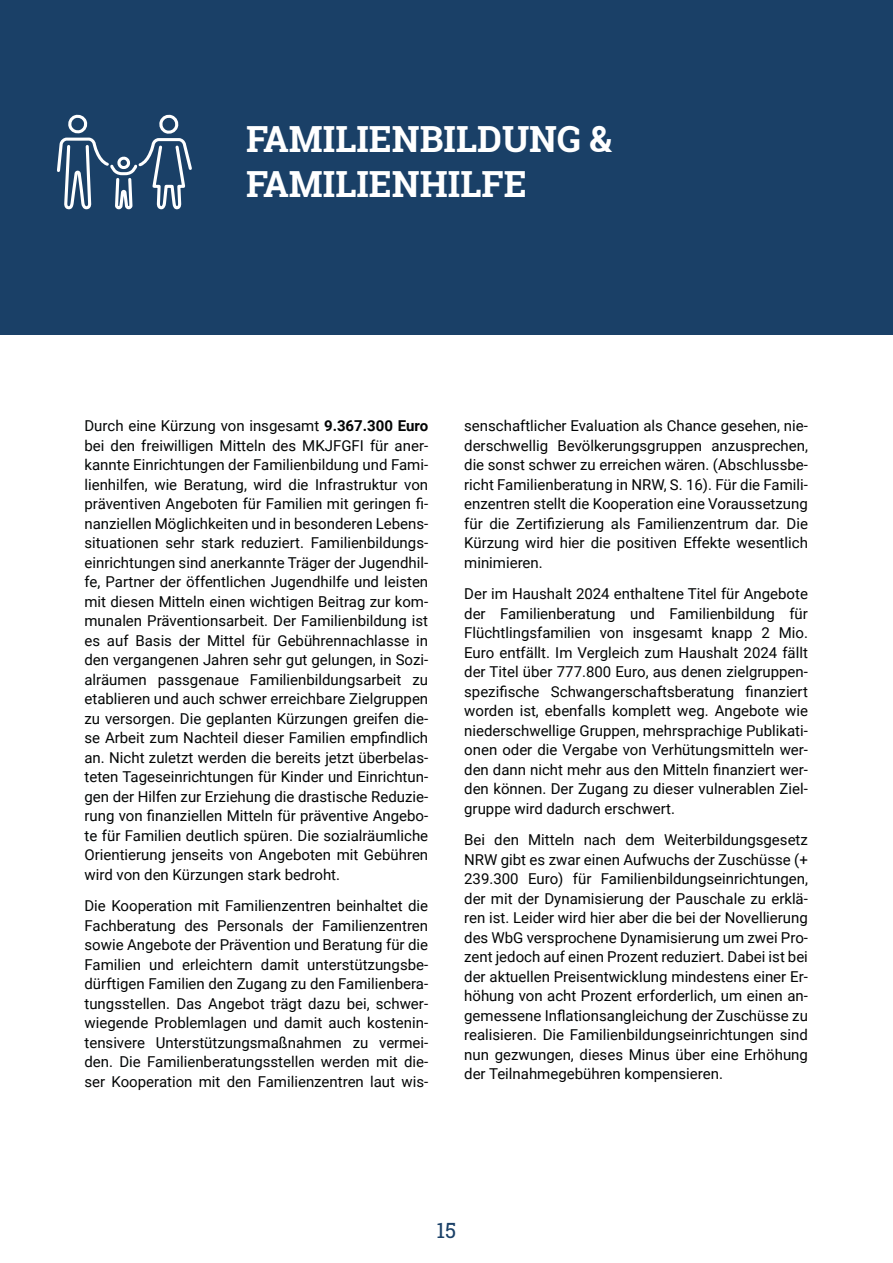
<style>
.page{position:relative;width:893px;height:1263px;background:#fff}
.page>*{position:absolute;margin:0;border:0;box-sizing:border-box;transform-origin:0 0}
.t1{font:700 36px/45px "Roboto Slab";color:#fff}
.t2{font:21px "Roboto Slab";color:#1a4067}
.t3{font:15px/19.5px "Roboto";color:#030505;text-align:justify}
.s1{font-weight:700}
</style>
<div class="page">
<div style="left:0;top:0;width:893px;height:335px;background:#1a4067"></div>
<svg style="left:57px;top:114px;width:135px;height:96px"></svg>
<h1 class="t1" style="left:246px;top:116px;width:367px">FAMILIENBILDUNG &amp;<br>FAMILIENHILFE</h1>
<p class="t3" style="left:84px;top:418px;width:345px">Durch eine Kürzung von insgesamt <span class="s1">9.367.300 Euro </span>bei den freiwilligen Mitteln des MKJFGFI für aner‐ kannte Einrichtungen der Familienbildung und Fami‐ lienhilfen, wie Beratung, wird die Infrastruktur von präventiven Angeboten für Familien mit geringen fi‐ nanziellen Möglichkeiten und in besonderen Lebens‐ situationen sehr stark reduziert. Familienbildungs‐ einrichtungen sind anerkannte Träger der Jugendhil‐ fe, Partner der öffentlichen Jugendhilfe und leisten mit diesen Mitteln einen wichtigen Beitrag zur kom‐ munalen Präventionsarbeit. Der Familienbildung ist es auf Basis der Mittel für Gebührennachlasse in den vergangenen Jahren sehr gut gelungen, in Sozi‐ alräumen passgenaue Familienbildungsarbeit zu etablieren und auch schwer erreichbare Zielgruppen zu versorgen. Die geplanten Kürzungen greifen die‐ se Arbeit zum Nachteil dieser Familien empfindlich an. Nicht zuletzt werden die bereits jetzt überbelas‐ teten Tageseinrichtungen für Kinder und Einrichtun‐ gen der Hilfen zur Erziehung die drastische Reduzie‐ rung von finanziellen Mitteln für präventive Angebo‐ te für Familien deutlich spüren. Die sozialräumliche Orientierung jenseits von Angeboten mit Gebühren wird von den Kürzungen stark bedroht.</p>
<p class="t3" style="left:84px;top:898px;width:345px">Die Kooperation mit Familienzentren beinhaltet die Fachberatung des Personals der Familienzentren sowie Angebote der Prävention und Beratung für die Familien und erleichtern damit unterstützungsbe‐ dürftigen Familien den Zugang zu den Familienbera‐ tungsstellen. Das Angebot trägt dazu bei, schwer‐ wiegende Problemlagen und damit auch kostenin‐ tensivere Unterstützungsmaßnahmen zu vermei‐ den. Die Familienberatungsstellen werden mit die‐ ser Kooperation mit den Familienzentren laut wis‐</p>
<p class="t3" style="left:464px;top:418px;width:345px">senschaftlicher Evaluation als Chance gesehen, nie‐ derschwellig Bevölkerungsgruppen anzusprechen, die sonst schwer zu erreichen wären. (Abschlussbe‐ richt Familienberatung in NRW, S. 16). Für die Famili‐ enzentren stellt die Kooperation eine Voraussetzung für die Zertifizierung als Familienzentrum dar. Die Kürzung wird hier die positiven Effekte wesentlich minimieren.</p>
<p class="t3" style="left:464px;top:586px;width:345px">Der im Haushalt 2024 enthaltene Titel für Angebote der Familienberatung und Familienbildung für Flüchtlingsfamilien von insgesamt knapp 2 Mio.<br>Euro entfällt. Im Vergleich zum Haushalt 2024 fällt der Titel über 777.800 Euro, aus denen zielgruppen‐ spezifische Schwangerschaftsberatung finanziert worden ist, ebenfalls komplett weg. Angebote wie niederschwellige Gruppen, mehrsprachige Publikati‐ onen oder die Vergabe von Verhütungsmitteln wer‐ den dann nicht mehr aus den Mitteln finanziert wer‐ den können. Der Zugang zu dieser vulnerablen Ziel‐ gruppe wird dadurch erschwert.</p>
<p class="t3" style="left:464px;top:832px;width:345px">Bei den Mitteln nach dem Weiterbildungsgesetz NRW gibt es zwar einen Aufwuchs der Zuschüsse (+ 239.300 Euro) für Familienbildungseinrichtungen, der mit der Dynamisierung der Pauschale zu erklä‐ ren ist. Leider wird hier aber die bei der Novellierung des WbG versprochene Dynamisierung um zwei Pro‐ zent jedoch auf einen Prozent reduziert. Dabei ist bei der aktuellen Preisentwicklung mindestens einer Er‐ höhung von acht Prozent erforderlich, um einen an‐ gemessene Inflationsangleichung der Zuschüsse zu realisieren. Die Familienbildungseinrichtungen sind nun gezwungen, dieses Minus über eine Erhöhung der Teilnahmegebühren kompensieren.</p>
<h2 class="t2" style="left:437px;top:1216px;width:21px">15</h2>
</div>
